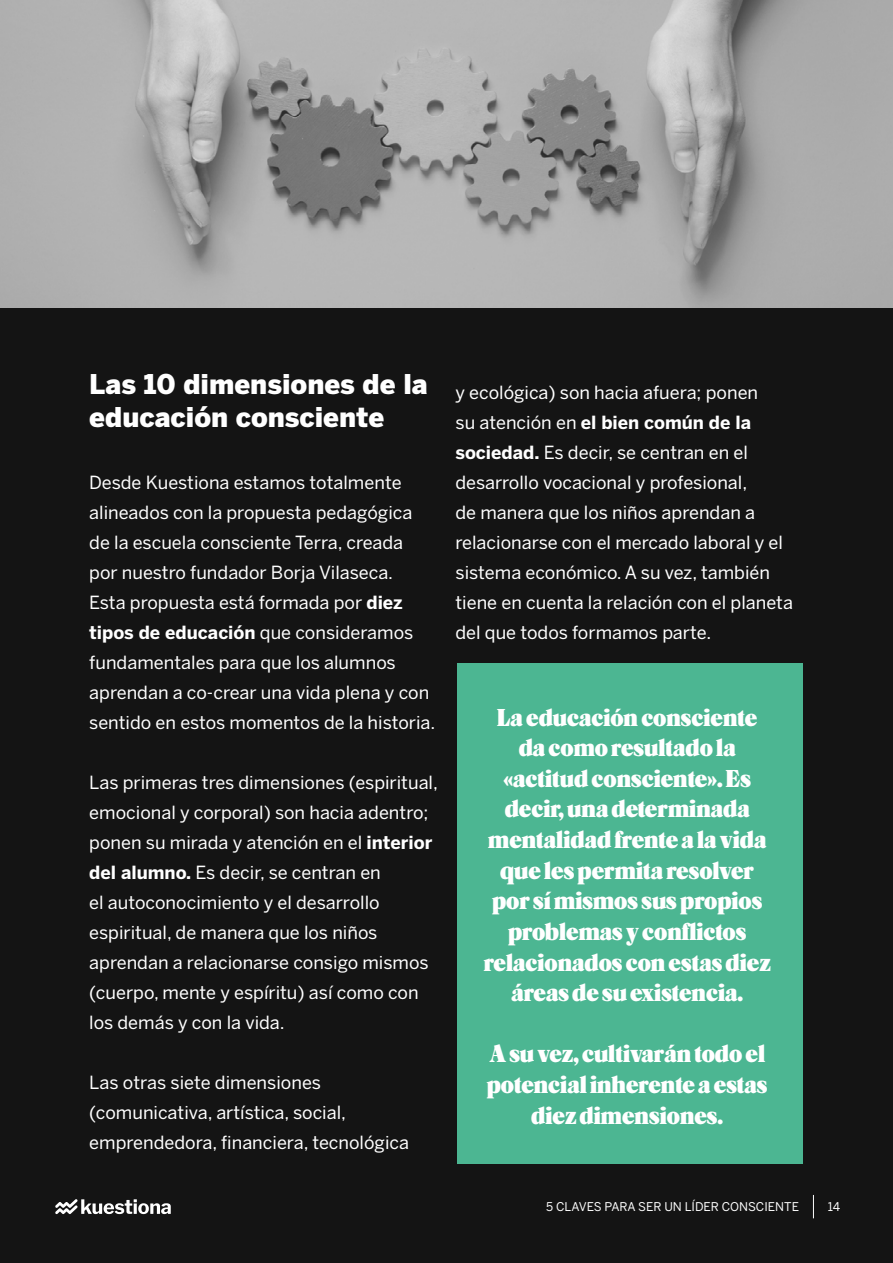
<style>
.page{position:relative;width:893px;height:1263px;background:#fff}
.page>*{position:absolute;margin:0;border:0;box-sizing:border-box;transform-origin:0 0}
.t1{font:900 27px/32.4px "Benton Sans";color:#fff}
.t2{font:25.5px/30.6px "Caslon Black SH";color:#fff;text-align:center}
.t3{font:18px/30px "Benton Sans";color:#fff}
.t4{font:12px "Benton Sans";color:#fff}
.s1{font-weight:700}
</style>
<div class="page">
<div style="left:0;top:308px;width:893px;height:955px;background:#141414"></div>
<svg style="left:55px;top:1199px;width:116px;height:15px"></svg>
<svg style="left:813px;top:1195px;width:1px;height:23px"></svg>
<img style="left:0;top:0;width:893px;height:308px">
<div style="left:457px;top:663px;width:345px;height:501px;background:#4cb692"></div>
<h1 class="t1" style="left:89px;top:368px;width:340px">Las 10 dimensiones de la educación consciente</h1>
<p class="t3" style="left:89px;top:467px;width:348px">Desde Kuestiona estamos totalmente alineados con la propuesta pedagógica de la escuela consciente Terra, creada por nuestro fundador Borja Vilaseca.<br>Esta propuesta está formada por <span class="s1">diez tipos de educación</span> que consideramos fundamentales para que los alumnos aprendan a co-crear una vida plena y con sentido en estos momentos de la historia.</p>
<p class="t3" style="left:89px;top:767px;width:350px">Las primeras tres dimensiones (espiritual, emocional y corporal) son hacia adentro; ponen su mirada y atención en el <span class="s1">interior del alumno.</span> Es decir, se centran en<br>el autoconocimiento y el desarrollo espiritual, de manera que los niños aprendan a relacionarse consigo mismos (cuerpo, mente y espíritu) así como con los demás y con la vida.</p>
<p class="t3" style="left:89px;top:1067px;width:321px">Las otras siete dimensiones (comunicativa, artística, social, emprendedora, financiera, tecnológica</p>
<p class="t3" style="left:455px;top:377px;width:339px">y ecológica) son hacia afuera; ponen<br>su atención en <span class="s1">el bien común de la sociedad.</span> Es decir, se centran en el desarrollo vocacional y profesional,<br>de manera que los niños aprendan a relacionarse con el mercado laboral y el sistema económico. A su vez, también tiene en cuenta la relación con el planeta del que todos formamos parte.</p>
<p class="t2" style="left:484px;top:702px;width:288px">La educación consciente da como resultado la «actitud consciente». Es decir, una determinada mentalidad frente a la vida que les permita resolver por sí mismos sus propios problemas y conflictos relacionados con estas diez áreas de su existencia.</p>
<h2 class="t2" style="left:487px;top:1039px;width:282px">A su vez, cultivarán todo el potencial inherente a estas diez dimensiones.</h2>
<p class="t4" style="left:546px;top:1199px;width:254px">5 CLAVES PARA SER UN LÍDER CONSCIENTE</p>
<p class="t4" style="left:828px;top:1199px;width:14px">14</p>
</div>
